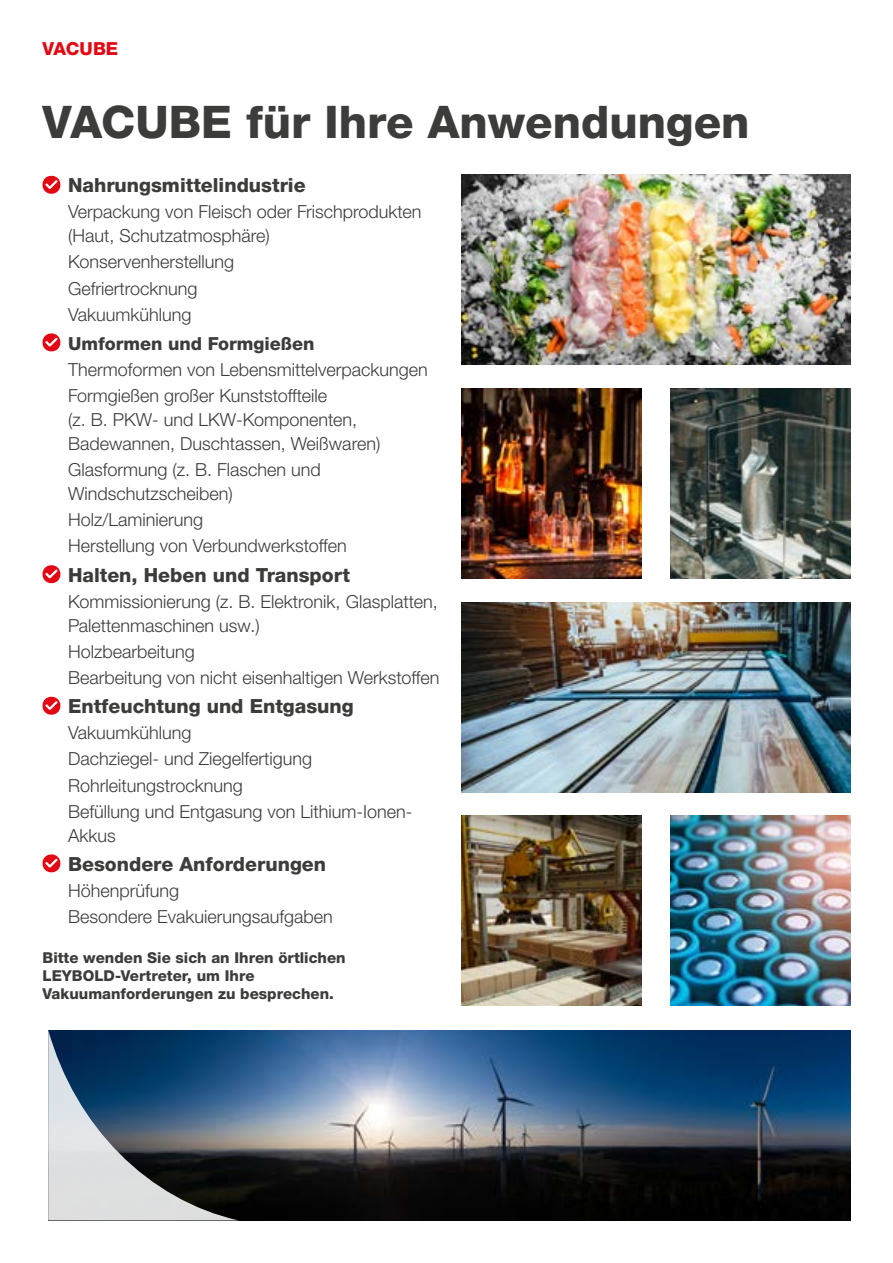
<style>
.page{position:relative;width:893px;height:1263px;background:#fff}
.page>*{position:absolute;margin:0;border:0;box-sizing:border-box;transform-origin:0 0}
.t1{font:800 45px "Helvetica Neue LTW1 G";color:#3c3c3b}
.t2{font:800 19.5px "Helvetica Neue LTW1 G";color:#3c3c3b}
.t3{font:300 18px/26.1px "Helvetica Neue LTW1 G";color:#3c3c3b}
.t4{font:800 18px "Helvetica Neue LTW1 G";color:#3c3c3b}
.t5{font:800 18px "Helvetica Neue LTW1 G";color:#e30613}
.t6{font:800 15px/18px "Helvetica Neue LTW1 G";color:#3c3c3b}
</style>
<div class="page">
<img style="left:461px;top:174px;width:389px;height:190px">
<svg style="left:43px;top:176px;width:17px;height:18px"></svg>
<svg style="left:43px;top:333px;width:17px;height:18px"></svg>
<svg style="left:43px;top:565px;width:17px;height:18px"></svg>
<svg style="left:43px;top:697px;width:17px;height:18px"></svg>
<svg style="left:43px;top:854px;width:17px;height:18px"></svg>
<img style="left:461px;top:389px;width:180px;height:190px">
<img style="left:239px;top:1030px;width:611px;height:190px">
<img style="left:461px;top:816px;width:180px;height:190px">
<img style="left:461px;top:602px;width:389px;height:190px">
<img style="left:671px;top:389px;width:179px;height:190px">
<img style="left:671px;top:816px;width:179px;height:190px">
<svg style="left:48px;top:1030px;width:191px;height:190px;background:#597084"></svg>
<p class="t5" style="left:43px;top:38px;width:77px">VACUBE</p>
<h1 class="t1" style="left:43px;top:96px;width:708px">VACUBE für Ihre Anwendungen</h1>
<p class="t2" style="left:68px;top:174px;width:239px">Nahrungsmittelindustrie</p>
<p class="t3" style="left:68px;top:200px;width:355px;line-height:24px">Verpackung von Fleisch oder Frischprodukten (Haut, Schutzatmosphäre)</p>
<p class="t3" style="left:68px;top:249px;width:168px">Konservenherstellung<br>Gefriertrocknung<br>Vakuumkühlung</p>
<p class="t4" style="left:68px;top:333px;width:248px">Umformen und Formgießen</p>
<p class="t3" style="left:68px;top:356px;width:361px">Thermoformen von Lebensmittelverpackungen<br>Formgießen großer Kunststoffteile</p>
<p class="t3" style="left:68px;top:408px;width:314px;line-height:24px">(z. B. PKW- und LKW-Komponenten,<br>Badewannen, Duschtassen, Weißwaren)</p>
<p class="t3" style="left:68px;top:458px;width:254px;line-height:24px">Glasformung (z. B. Flaschen und<br>Windschutzscheiben)</p>
<p class="t3" style="left:68px;top:507px;width:280px">Holz/Laminierung<br>Herstellung von Verbundwerkstoffen</p>
<p class="t2" style="left:68px;top:563px;width:283px">Halten, Heben und Transport</p>
<p class="t3" style="left:68px;top:589px;width:371px;line-height:24px">Kommissionierung (z. B. Elektronik, Glasplatten,<br>Palettenmaschinen usw.)</p>
<p class="t3" style="left:68px;top:638px;width:373px">Holzbearbeitung<br>Bearbeitung von nicht eisenhaltigen Werkstoffen</p>
<p class="t2" style="left:68px;top:695px;width:287px">Entfeuchtung und Entgasung</p>
<p class="t3" style="left:68px;top:720px;width:346px">Vakuumkühlung<br>Dachziegel- und Ziegelfertigung<br>Rohrleitungstrocknung<br>Befüllung und Entgasung von Lithium-Ionen-</p>
<p class="t3" style="left:68px;top:822px;width:49px">Akkus</p>
<p class="t2" style="left:68px;top:852px;width:260px">Besondere Anforderungen</p>
<p class="t3" style="left:68px;top:877px;width:266px">Höhenprüfung<br>Besondere Evakuierungsaufgaben</p>
<p class="t6" style="left:43px;top:949px;width:305px">Bitte wenden Sie sich an Ihren örtlichen<br>LEYBOLD-Vertreter, um Ihre<br>Vakuumanforderungen zu besprechen.</p>
</div>
